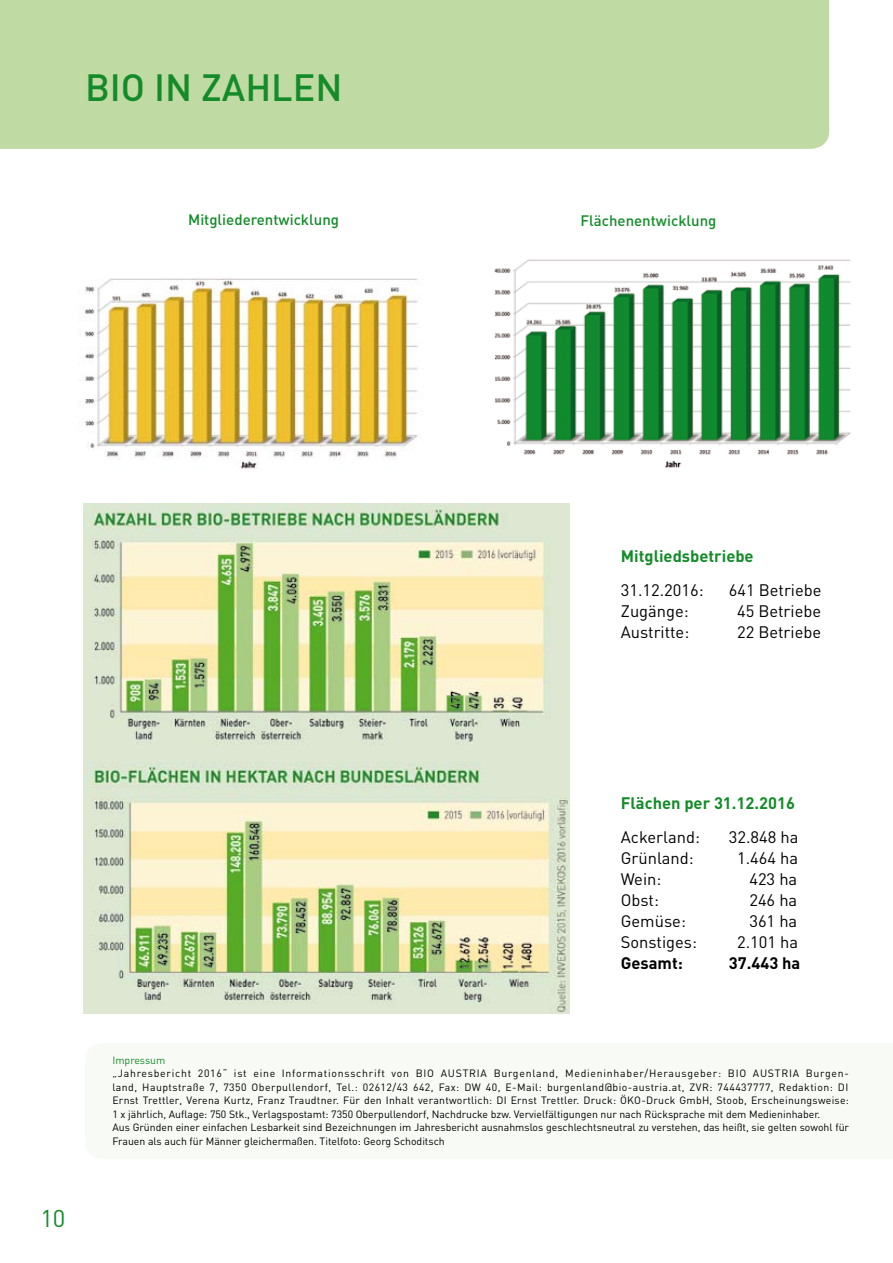
<style>
.page{position:relative;width:893px;height:1263px;background:#fff}
.page>*{position:absolute;margin:0;border:0;box-sizing:border-box;transform-origin:0 0}
.t1{font:500 37.5px "DIN";color:#148b29}
.t2{font:24px "DIN";color:#148b29}
.t3{font:16.5px "DIN";color:#000}
.t4{font:700 16.5px "DIN";color:#148b29}
.t5{font:700 16.5px "DIN";color:#000}
.t6{font:500 15px "DIN";color:#148b29}
.t7{font:10.5px/13.5px "DIN";color:#000}
.t8{font:10.5px "DIN";color:#148b29}
</style>
<div class="page">
<div style="left:0;top:0;width:829px;height:149px;background:#c0daa3"></div>
<img style="left:494px;top:259px;width:357px;height:209px">
<img style="left:78px;top:278px;width:340px;height:191px">
<img style="left:84px;top:503px;width:486px;height:510px">
<h1 class="t1" style="left:85px;top:63px;width:259px">BIO IN ZAHLEN</h1>
<h3 class="t6" style="left:188px;top:210px;width:153px">Mitgliederentwicklung</h3>
<h3 class="t6" style="left:580px;top:211px;width:138px">Flächenentwicklung</h3>
<h3 class="t4" style="left:621px;top:545px;width:134px">Mitgliedsbetriebe</h3>
<h3 class="t3" style="left:621px;top:580px;width:84px">31.12.2016:</h3>
<h3 class="t3" style="left:729px;top:580px;width:94px">641 Betriebe</h3>
<h3 class="t3" style="left:621px;top:601px;width:69px">Zugänge:</h3>
<h3 class="t3" style="left:737px;top:601px;width:86px">45 Betriebe</h3>
<h3 class="t3" style="left:621px;top:622px;width:70px">Austritte:</h3>
<h3 class="t3" style="left:737px;top:622px;width:86px">22 Betriebe</h3>
<h2 class="t2" style="left:40px;top:1203px;width:27px">10</h2>
<h3 class="t4" style="left:621px;top:792px;width:176px">Flächen per 31.12.2016</h3>
<h3 class="t3" style="left:621px;top:826px;width:81px">Ackerland:</h3>
<h3 class="t3" style="left:729px;top:826px;width:71px">32.848 ha</h3>
<h3 class="t3" style="left:621px;top:847px;width:74px">Grünland:</h3>
<h3 class="t3" style="left:737px;top:847px;width:62px">1.464 ha</h3>
<h3 class="t3" style="left:621px;top:868px;width:42px">Wein:</h3>
<h3 class="t3" style="left:749px;top:868px;width:49px">423 ha</h3>
<h3 class="t3" style="left:621px;top:889px;width:40px">Obst:</h3>
<h3 class="t3" style="left:749px;top:889px;width:49px">246 ha</h3>
<h3 class="t3" style="left:621px;top:910px;width:67px">Gemüse:</h3>
<h3 class="t3" style="left:749px;top:910px;width:49px">361 ha</h3>
<h3 class="t3" style="left:621px;top:931px;width:78px">Sonstiges:</h3>
<h3 class="t3" style="left:737px;top:931px;width:62px">2.101 ha</h3>
<h3 class="t5" style="left:621px;top:952px;width:64px">Gesamt:</h3>
<h3 class="t5" style="left:729px;top:952px;width:73px">37.443 ha</h3>
<p class="t8" style="left:112px;top:1053px;width:54px">Impressum</p>
<p class="t7" style="left:112px;top:1066px;width:738px">„Jahresbericht 2016“ ist eine Informationsschrift von BIO AUSTRIA Burgenland, Medieninhaber/Herausgeber: BIO AUSTRIA Burgen&shy;land, Hauptstraße 7, 7350 Oberpullendorf, Tel.: 02612/43 642, Fax: DW 40, E-Mail: burgenland@bio-austria.at, ZVR: 744437777, Redaktion: DI Ernst Trettler, Verena Kurtz, Franz Traudtner. Für den Inhalt verantwortlich: DI Ernst Trettler. Druck: ÖKO-Druck GmbH, Stoob, Erscheinungsweise:<br>1 x jährlich, Auflage: 750 Stk., Verlagspostamt: 7350 Oberpullendorf, Nachdrucke bzw. Vervielfältigungen nur nach Rücksprache mit dem Medieninhaber.<br>Aus Gründen einer einfachen Lesbarkeit sind Bezeichnungen im Jahresbericht ausnahmslos geschlechtsneutral zu verstehen, das heißt, sie gelten sowohl für Frauen als auch für Männer gleichermaßen. Titelfoto: Georg Schoditsch</p>
</div>
